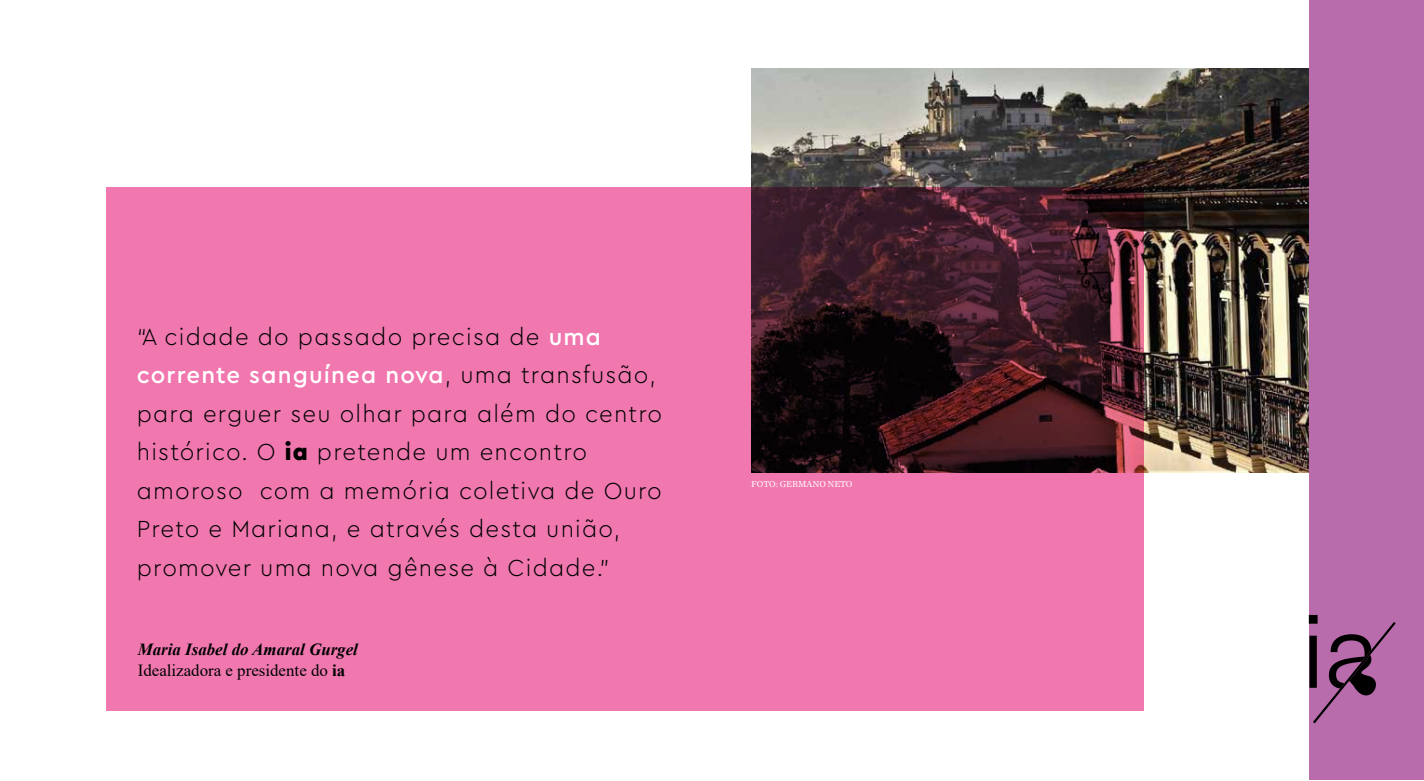
<style>
.page{position:relative;width:1424px;height:781px;background:#fff}
.page>*{position:absolute;margin:0;border:0;box-sizing:border-box;transform-origin:0 0}
.t1{font:300 24.32px/38.5px "Cera Pro";letter-spacing:.05em;color:#000101}
.t2{font:italic 700 16.97px/20.3px "Times New Roman";color:#000101}
.t3{font:9.1px "Chronicle Text G1";color:#fff}
.s1{font-weight:500;color:#fff}
.s2{font-weight:900}
.s3{font-weight:400;font-style:normal}
.s4{font-style:normal}
</style>
<div class="page">
<img style="left:751px;top:69px;width:558px;height:403px">
<svg style="left:107px;top:187px;width:1037px;height:522px;background:#cb6491"></svg>
<div style="left:1309px;top:0;width:115px;height:779px;background:#b96cac"></div>
<svg style="left:1309px;top:614px;width:86px;height:108px"></svg>
<svg style="left:1339px;top:653px;width:13px;height:13px"></svg>
<p class="t1" style="left:137px;top:316px;width:527px">“A cidade do passado precisa de <span class="s1">uma corrente sanguínea nova</span>, uma transfusão, para erguer seu olhar para além do centro histórico. O <span class="s2">ia</span> pretende um encontro amoroso com a memória coletiva de Ouro Preto e Mariana, e através desta união, promover uma nova gênese à Cidade.”</p>
<p class="t2" style="left:138px;top:638px;width:222px">Maria Isabel do Amaral Gurgel<br><span class="s3">Idealizadora e presidente do</span> <span class="s4">ia</span></p>
<p class="t3" style="left:751px;top:477px;width:103px">FOTO: GERMANO NETO</p>
</div>
